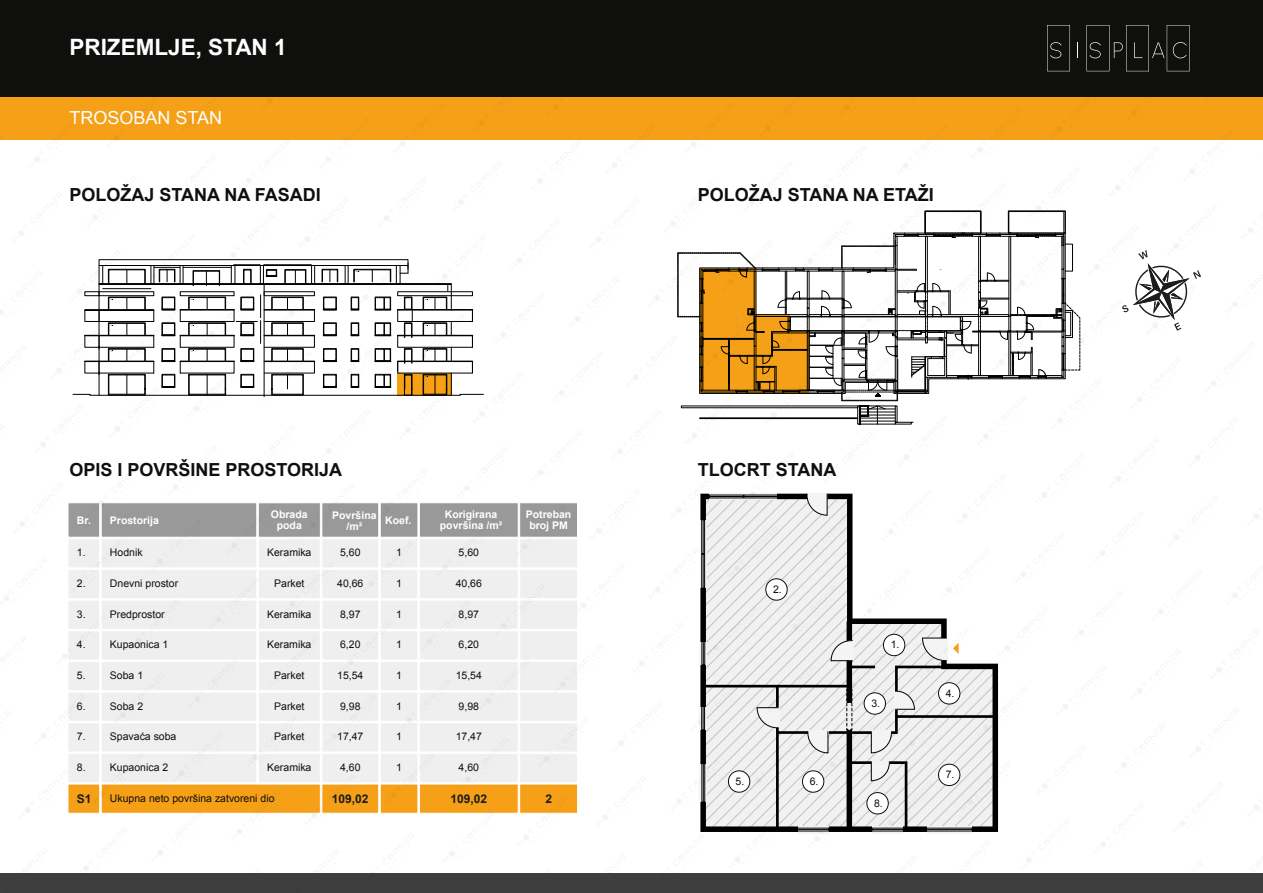
<style>
.page{position:relative;width:1263px;height:893px;background:#fff}
.page>*{position:absolute;margin:0;border:0;box-sizing:border-box;transform-origin:0 0}
.t1{font:700 22.5px "Arial";color:#fff}
.t2{font:700 18px "Arial";color:#0f0f0e}
.t3{font:18px "Arial";color:#fff}
.t4{font:700 12px "Arial";color:#1d1d1b}
.t5{font:10.5px "Arial";color:#0f0f0e}
.t6{font:700 10.5px/11.2px "Arial";color:#fff;text-align:center}
</style>
<div class="page">
<img style="left:0;top:0;width:1263px;height:893px">
<h1 class="t1" style="left:69px;top:33px;width:219px">PRIZEMLJE, STAN 1</h1>
<h2 class="t3" style="left:69px;top:106px;width:154px">TROSOBAN STAN</h2>
<h2 class="t2" style="left:69px;top:183px;width:253px">POLOŽAJ STANA NA FASADI</h2>
<h2 class="t2" style="left:698px;top:183px;width:237px">POLOŽAJ STANA NA ETAŽI</h2>
<h2 class="t2" style="left:69px;top:458px;width:274px">OPIS I POVRŠINE PROSTORIJA</h2>
<h2 class="t2" style="left:698px;top:458px;width:140px">TLOCRT STANA</h2>
<p class="t6" style="left:77px;top:515px;width:16px">Br.</p>
<p class="t6" style="left:271px;top:509px;width:38px">Obrada poda</p>
<p class="t6" style="left:385px;top:515px;width:28px">Koef.</p>
<p class="t6" style="left:440px;top:509px;width:64px">Korigirana površina /m²</p>
<p class="t6" style="left:110px;top:515px;width:51px">Prostorija</p>
<p class="t6" style="left:332px;top:510px;width:46px">Površina /m²</p>
<p class="t5" style="left:77px;top:546px;width:67px">1. Hodnik</p>
<p class="t5" style="left:267px;top:546px;width:46px">Keramika</p>
<p class="t5" style="left:340px;top:546px;width:22px">5,60</p>
<p class="t5" style="left:396px;top:546px;width:7px">1</p>
<p class="t5" style="left:459px;top:546px;width:22px">5,60</p>
<p class="t5" style="left:77px;top:576px;width:103px">2. Dnevni prostor</p>
<p class="t5" style="left:337px;top:576px;width:28px">40,66</p>
<p class="t5" style="left:396px;top:576px;width:7px">1</p>
<p class="t5" style="left:456px;top:576px;width:28px">40,66</p>
<p class="t5" style="left:274px;top:576px;width:32px">Parket</p>
<p class="t5" style="left:77px;top:607px;width:89px">3. Predprostor</p>
<p class="t5" style="left:340px;top:607px;width:22px">8,97</p>
<p class="t5" style="left:396px;top:607px;width:7px">1</p>
<p class="t5" style="left:459px;top:607px;width:22px">8,97</p>
<p class="t5" style="left:77px;top:638px;width:93px">4. Kupaonica 1</p>
<p class="t5" style="left:340px;top:638px;width:22px">6,20</p>
<p class="t5" style="left:396px;top:638px;width:7px">1</p>
<p class="t5" style="left:459px;top:638px;width:22px">6,20</p>
<p class="t5" style="left:77px;top:668px;width:68px">5. Soba 1</p>
<p class="t5" style="left:337px;top:668px;width:28px">15,54</p>
<p class="t5" style="left:396px;top:668px;width:7px">1</p>
<p class="t5" style="left:456px;top:668px;width:28px">15,54</p>
<p class="t5" style="left:267px;top:607px;width:46px">Keramika</p>
<p class="t5" style="left:267px;top:638px;width:46px">Keramika</p>
<p class="t5" style="left:274px;top:668px;width:32px">Parket</p>
<p class="t5" style="left:77px;top:699px;width:68px">6. Soba 2</p>
<p class="t5" style="left:340px;top:699px;width:22px">9,98</p>
<p class="t5" style="left:396px;top:699px;width:7px">1</p>
<p class="t5" style="left:459px;top:699px;width:22px">9,98</p>
<p class="t5" style="left:77px;top:730px;width:101px">7. Spavaća soba</p>
<p class="t5" style="left:337px;top:730px;width:28px">17,47</p>
<p class="t5" style="left:396px;top:730px;width:7px">1</p>
<p class="t5" style="left:456px;top:730px;width:28px">17,47</p>
<p class="t5" style="left:77px;top:760px;width:93px">8. Kupaonica 2</p>
<p class="t5" style="left:110px;top:791px;width:166px">Ukupna neto površina zatvoreni dio</p>
<p class="t5" style="left:274px;top:699px;width:32px">Parket</p>
<p class="t5" style="left:274px;top:730px;width:32px">Parket</p>
<p class="t5" style="left:340px;top:760px;width:22px">4,60</p>
<p class="t5" style="left:396px;top:760px;width:7px">1</p>
<p class="t5" style="left:459px;top:760px;width:22px">4,60</p>
<p class="t5" style="left:267px;top:760px;width:46px">Keramika</p>
<p class="t4" style="left:77px;top:790px;width:16px">S1</p>
<p class="t4" style="left:332px;top:790px;width:38px">109,02</p>
<p class="t4" style="left:450px;top:790px;width:38px">109,02</p>
<p class="t6" style="left:526px;top:509px;width:47px">Potreban broj PM</p>
<p class="t4" style="left:545px;top:790px;width:8px">2</p>
<p class="t5" style="left:773px;top:582px;width:10px">2.</p>
<p class="t5" style="left:736px;top:774px;width:10px">5.</p>
<p class="t5" style="left:810px;top:774px;width:10px">6.</p>
<p class="t5" style="left:891px;top:638px;width:10px">1.</p>
<p class="t5" style="left:871px;top:696px;width:10px">3.</p>
<p class="t5" style="left:874px;top:796px;width:10px">8.</p>
<p class="t5" style="left:946px;top:686px;width:10px">4.</p>
<p class="t5" style="left:946px;top:768px;width:10px">7.</p>
</div>
